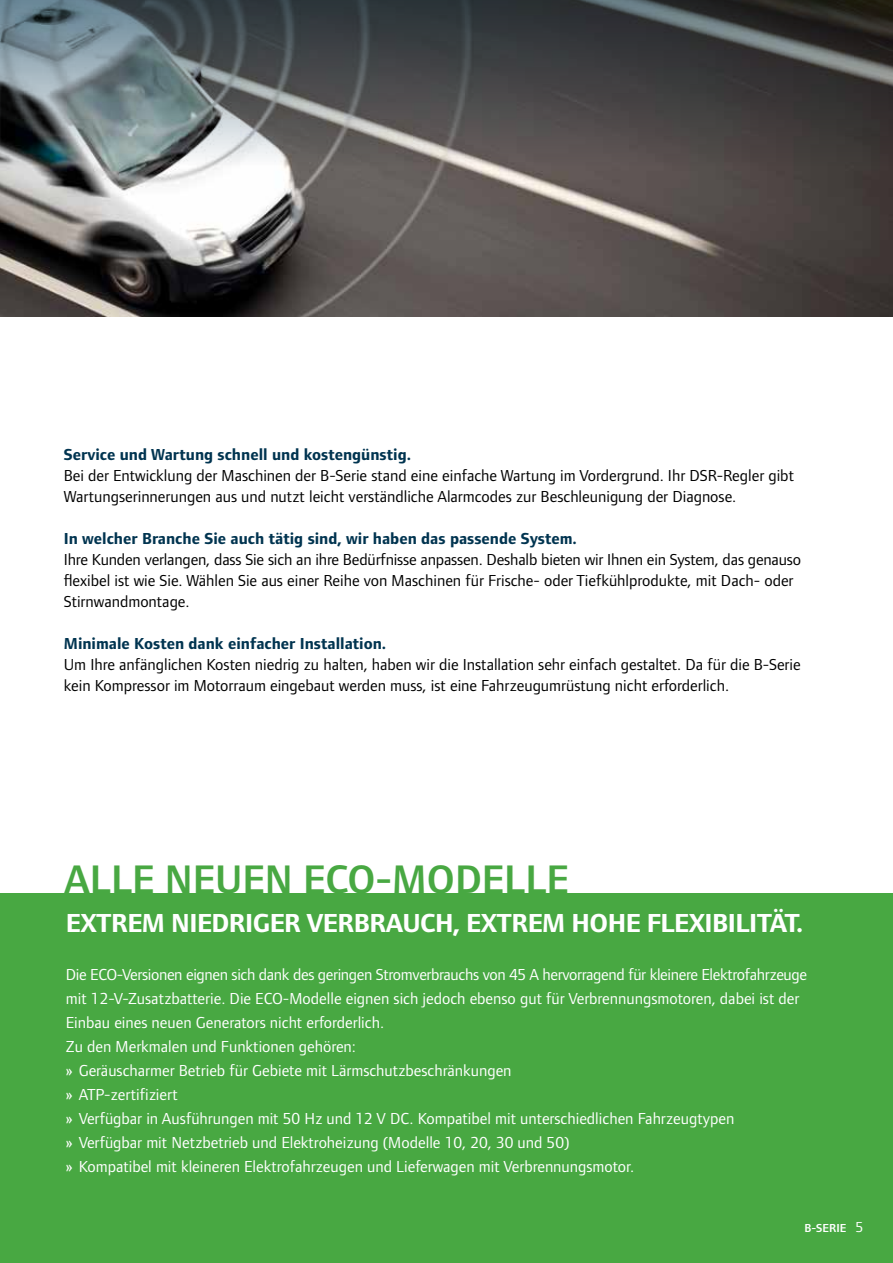
<style>
.page{position:relative;width:893px;height:1263px;background:#fff}
.page>*{position:absolute;margin:0;border:0;box-sizing:border-box;transform-origin:0 0}
.t1{font:600 41.25px "Foundry Form Sans";color:#48a842}
.t2{font:700 27px "Foundry Form Sans";letter-spacing:-.02em;color:#fff}
.t3{font:16.5px/21px "Foundry Form Sans";color:#000}
.t4{font:16.5px/24px "Foundry Form Sans";color:#fff}
.t5{font:700 16.5px "Foundry Form Sans";color:#003450}
.t6{font:600 12px "Foundry Form Sans";color:#fff}
.s1{font-weight:400;font-size:15px}
</style>
<div class="page">
<img style="left:0;top:166px;width:893px;height:151px">
<svg style="left:0;top:0;width:893px;height:166px;background:#525658"></svg>
<div style="left:0;top:893px;width:893px;height:370px;background:#48a842"></div>
<p class="t5" style="left:64px;top:445px;width:349px">Service und Wartung schnell und kostengünstig.</p>
<p class="t3" style="left:64px;top:465px;width:732px">Bei der Entwicklung der Maschinen der B-Serie stand eine einfache Wartung im Vordergrund. Ihr DSR-Regler gibt<br>Wartungserinnerungen aus und nutzt leicht verständliche Alarmcodes zur Beschleunigung der Diagnose.</p>
<p class="t5" style="left:64px;top:529px;width:515px">In welcher Branche Sie auch tätig sind, wir haben das passende System.</p>
<p class="t3" style="left:64px;top:549px;width:739px">Ihre Kunden verlangen, dass Sie sich an ihre Bedürfnisse anpassen. Deshalb bieten wir Ihnen ein System, das genauso flexibel ist wie Sie. Wählen Sie aus einer Reihe von Maschinen für Frische- oder Tiefkühlprodukte, mit Dach- oder<br>Stirnwandmontage.</p>
<p class="t5" style="left:64px;top:634px;width:324px">Minimale Kosten dank einfacher Installation.</p>
<p class="t3" style="left:64px;top:654px;width:738px">Um Ihre anfänglichen Kosten niedrig zu halten, haben wir die Installation sehr einfach gestaltet. Da für die B-Serie kein Kompressor im Motorraum eingebaut werden muss, ist eine Fahrzeugumrüstung nicht erforderlich.</p>
<h1 class="t1" style="left:64px;top:855px;width:506px">ALLE NEUEN ECO-MODELLE</h1>
<h2 class="t2" style="left:66px;top:907px;width:739px">EXTREM NIEDRIGER VERBRAUCH, EXTREM HOHE FLEXIBILITÄT.</h2>
<p class="t4" style="left:66px;top:962px;width:743px">Die ECO-Versionen eignen sich dank des geringen Stromverbrauchs von 45 A hervorragend für kleinere Elektrofahrzeuge mit 12-V-Zusatzbatterie. Die ECO-Modelle eignen sich jedoch ebenso gut für Verbrennungsmotoren, dabei ist der Einbau eines neuen Generators nicht erforderlich.<br>Zu den Merkmalen und Funktionen gehören:<br>» Geräuscharmer Betrieb für Gebiete mit Lärmschutzbeschränkungen<br>» ATP-zertifiziert<br>» Verfügbar in Ausführungen mit 50 Hz und 12 V DC. Kompatibel mit unterschiedlichen Fahrzeugtypen<br>» Verfügbar mit Netzbetrieb und Elektroheizung (Modelle 10, 20, 30 und 50)<br>» Kompatibel mit kleineren Elektrofahrzeugen und Lieferwagen mit Verbrennungsmotor.</p>
<p class="t6" style="left:804px;top:1221px;width:60px">B-SERIE <span class="s1">5</span></p>
</div>
